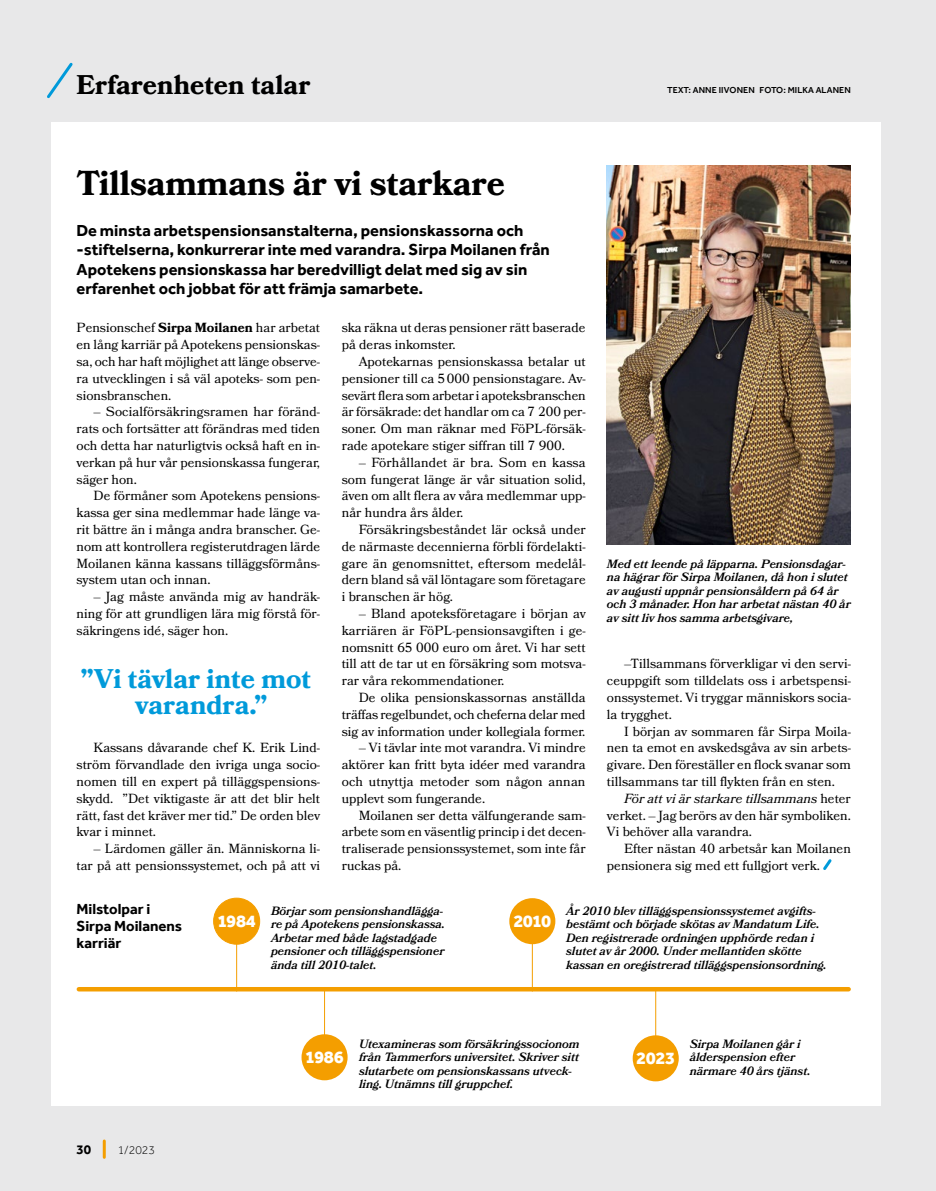
<style>
.page{position:relative;width:936px;height:1191px;background:#fff}
.page>*{position:absolute;margin:0;border:0;box-sizing:border-box;transform-origin:0 0}
._01_Otsikko_kainalo{font:700 34.5px "Bookmania";letter-spacing:-.005em;color:#000}
.t1{font:700 27px/25.5px "Bookmania";color:#009ada;text-align:center}
.t2{font:700 27px "Bookmania";color:#000}
.t3{font:800 18px "Effra";letter-spacing:-.03em;color:#fff}
._02_Ingressi{font:700 16.5px/19.5px "Effra";color:#000}
.t4{font:700 15px/16.8px "Effra";color:#000}
.t5{font:700 13.5px "Effra";color:#000}
._04_Teksti_sisennys{font:13.2px/16.8px "Bookmania";color:#000;text-align:justify}
._04_Teksti{font:13.2px/16.8px "Bookmania";color:#000;text-align:justify}
.t6{font:italic 600 12px/13.5px "Bookmania";color:#000}
.t7{font:300 12px "Effra";color:#000}
._03_tekijät{font:500 9px "Effra";letter-spacing:.01em;color:#000}
.s1{font-weight:700}
.s2{font-style:italic}
</style>
<div class="page">
<div style="left:0;top:0;width:935px;height:1191px;background:#e8e8e9"></div>
<div style="left:51px;top:122px;width:829px;height:984px;background:#fff"></div>
<img style="left:607px;top:165px;width:243px;height:379px">
<svg style="left:823px;top:859px;width:9px;height:11px"></svg>
<hr style="left:79px;top:987px;width:769px;height:4px;background:#f49e00">
<hr style="left:236px;top:931px;width:1px;height:60px;background:#f49e00">
<div style="left:214px;top:898px;width:46px;height:46px;background:#f49e00;border-radius:50%"></div>
<div style="left:213px;top:897px;width:47px;height:47px;border:1px solid #f49e00;border-radius:50%"></div>
<hr style="left:324px;top:987px;width:1px;height:60px;background:#f49e00">
<div style="left:301px;top:1034px;width:46px;height:46px;background:#f49e00;border-radius:50%"></div>
<hr style="left:532px;top:931px;width:1px;height:60px;background:#f49e00">
<div style="left:509px;top:898px;width:46px;height:46px;background:#f49e00;border-radius:50%"></div>
<hr style="left:655px;top:988px;width:1px;height:59px;background:#f49e00">
<div style="left:632px;top:1035px;width:46px;height:46px;background:#f49e00;border-radius:50%"></div>
<hr style="left:103px;top:1141px;width:3px;height:16px;background:#f49e00">
<svg style="left:47px;top:62px;width:26px;height:37px"></svg>
<h2 class="t2" style="left:77px;top:68px;width:235px">Erfarenheten talar</h2>
<p class="_03_tekijät" style="left:667px;top:84px;width:185px">TEXT: ANNE IIVONEN FOTO: MILKA ALANEN</p>
<h1 class="_01_Otsikko_kainalo" style="left:77px;top:163px;width:430px">Tillsammans är vi starkare</h1>
<p class="_02_Ingressi" style="left:77px;top:220px;width:475px">De minsta arbetspensionsanstalterna, pensionskassorna och -stiftelserna, konkurrerar inte med varandra. Sirpa Moilanen från Apotekens pensionskassa har beredvilligt delat med sig av sin erfarenhet och jobbat för att främja samarbete.</p>
<p class="_04_Teksti" style="left:77px;top:319px;width:245px">Pensionschef <span class="s1">Sirpa Moilanen</span> har arbetat en lång karriär på Apotekens pensionskas&shy;sa, och har haft möjlighet att länge observe&shy;ra utvecklingen i så väl apoteks- som pen&shy;sionsbranschen.</p>
<p class="_04_Teksti_sisennys" style="left:77px;top:403px;width:245px;text-indent:17px">– Socialförsäkringsramen har föränd&shy;rats och fortsätter att förändras med tiden och detta har naturligtvis också haft en in&shy;verkan på hur vår pensionskassa fungerar, säger hon.</p>
<p class="_04_Teksti_sisennys" style="left:77px;top:487px;width:245px;text-indent:17px">De förmåner som Apotekens pensions&shy;kassa ger sina medlemmar hade länge va&shy;rit bättre än i många andra branscher. Ge&shy;nom att kontrollera registerutdragen lärde Moilanen känna kassans tilläggsförmåns&shy;system utan och innan.</p>
<p class="_04_Teksti_sisennys" style="left:77px;top:588px;width:245px;text-indent:17px">– Jag måste använda mig av handräk&shy;ning för att grundligen lära mig förstå för&shy;säkringens idé, säger hon.</p>
<h2 class="t1" style="left:81px;top:666px;width:232px">”Vi tävlar inte mot varandra.”</h2>
<p class="_04_Teksti_sisennys" style="left:77px;top:739px;width:245px;text-indent:17px">Kassans dåvarande chef K. Erik Lind&shy;ström förvandlade den ivriga unga socio&shy;nomen till en expert på tilläggspensions&shy;skydd. ”Det viktigaste är att det blir helt rätt, fast det kräver mer tid.” De orden blev kvar i minnet.</p>
<p class="_04_Teksti_sisennys" style="left:77px;top:840px;width:245px;text-align:right">– Lärdomen gäller än. Människorna li&shy;tar på att pensionssystemet, och på att vi</p>
<p class="_04_Teksti_sisennys" style="left:342px;top:319px;width:245px">ska räkna ut deras pensioner rätt baserade på deras inkomster.</p>
<p class="_04_Teksti_sisennys" style="left:342px;top:353px;width:245px;text-indent:17px">Apotekarnas pensionskassa betalar ut pensioner till ca 5000 pensionstagare. Av&shy;sevärt flera som arbetar i apoteksbranschen är försäkrade: det handlar om ca 7 200 per&shy;soner. Om man räknar med FöPL-försäk&shy;rade apotekare stiger siffran till 7 900.</p>
<p class="_04_Teksti_sisennys" style="left:342px;top:454px;width:245px;text-indent:17px">– Förhållandet är bra. Som en kassa som fungerat länge är vår situation solid, även om allt flera av våra medlemmar upp&shy;når hundra års ålder.</p>
<p class="_04_Teksti_sisennys" style="left:342px;top:521px;width:245px;text-indent:17px">Försäkringsbeståndet lär också under de närmaste decennierna förbli fördelakti&shy;gare än genomsnittet, eftersom medelål&shy;dern bland så väl löntagare som företagare i branschen är hög.</p>
<p class="_04_Teksti_sisennys" style="left:342px;top:605px;width:245px;text-indent:17px">– Bland apoteksföretagare i början av karriären är FöPL-pensionsavgiften i ge&shy;nomsnitt 65 000 euro om året. Vi har sett till att de tar ut en försäkring som motsva&shy;rar våra rekommendationer.</p>
<p class="_04_Teksti_sisennys" style="left:342px;top:689px;width:245px;text-indent:17px">De olika pensionskassornas anställda träffas regelbundet, och cheferna delar med sig av information under kollegiala former.</p>
<p class="_04_Teksti_sisennys" style="left:342px;top:739px;width:245px;text-indent:17px">– Vi tävlar inte mot varandra. Vi mindre aktörer kan fritt byta idéer med varandra och utnyttja metoder som någon annan upplevt som fungerande.</p>
<p class="_04_Teksti_sisennys" style="left:342px;top:806px;width:245px;text-indent:17px">Moilanen ser detta välfungerande sam&shy;arbete som en väsentlig princip i det decen&shy;traliserade pensionssystemet, som inte får ruckas på.</p>
<p class="t6" style="left:607px;top:556px;width:245px">Med ett leende på läpparna. Pensionsdagar&shy;na hägrar för Sirpa Moilanen, då hon i slutet av augusti uppnår pensionsåldern på 64 år och 3 månader. Hon har arbetat nästan 40 år av sitt liv hos samma arbetsgivare,</p>
<p class="_04_Teksti_sisennys" style="left:607px;top:655px;width:245px;text-indent:17px">–Tillsammans förverkligar vi den servi&shy;ceuppgift som tilldelats oss i arbetspensi&shy;onssystemet. Vi tryggar människors socia&shy;la trygghet.</p>
<p class="_04_Teksti_sisennys" style="left:607px;top:722px;width:245px;text-indent:17px">I början av sommaren får Sirpa Moila&shy;nen ta emot en avskedsgåva av sin arbets&shy;givare. Den föreställer en flock svanar som tillsammans tar till flykten från en sten.</p>
<p class="_04_Teksti_sisennys" style="left:607px;top:790px;width:245px;text-indent:17px"><span class="s2">För att vi är starkare tillsammans</span> heter verket. – Jag berörs av den här symboliken.<br>Vi behöver alla varandra.</p>
<p class="_04_Teksti_sisennys" style="left:607px;top:840px;width:245px;text-indent:17px">Efter nästan 40 arbetsår kan Moilanen pensionera sig med ett fullgjort verk.</p>
<p class="t4" style="left:77px;top:900px;width:107px">Milstolpar i<br>Sirpa Moilanens karriär</p>
<h3 class="t3" style="left:217px;top:910px;width:40px">1984</h3>
<p class="t6" style="left:271px;top:903px;width:175px">Börjar som pensionshandlägga&shy;re på Apotekens pensionskassa.<br>Arbetar med både lagstadgade pensioner och tilläggspensioner ända till 2010-talet.</p>
<h3 class="t3" style="left:513px;top:910px;width:39px">2010</h3>
<p class="t6" style="left:566px;top:903px;width:262px">År 2010 blev tilläggspensionssystemet avgifts&shy;bestämt och började skötas av Mandatum Life.<br>Den registrerade ordningen upphörde redan i slutet av år 2000. Under mellantiden skötte kassan en oregistrerad tilläggspensionsordning.</p>
<p class="t5" style="left:77px;top:1141px;width:16px">30</p>
<p class="t7" style="left:118px;top:1143px;width:39px">1/2023</p>
<h3 class="t3" style="left:305px;top:1046px;width:40px">1986</h3>
<p class="t6" style="left:359px;top:1036px;width:222px">Utexamineras som försäkringssocionom från Tammerfors universitet. Skriver sitt slutarbete om pensionskassans utveck&shy;ling. Utnämns till gruppchef.</p>
<h3 class="t3" style="left:636px;top:1047px;width:40px">2023</h3>
<p class="t6" style="left:689px;top:1036px;width:122px">Sirpa Moilanen går i ålderspension efter närmare 40 års tjänst.</p>
</div>
